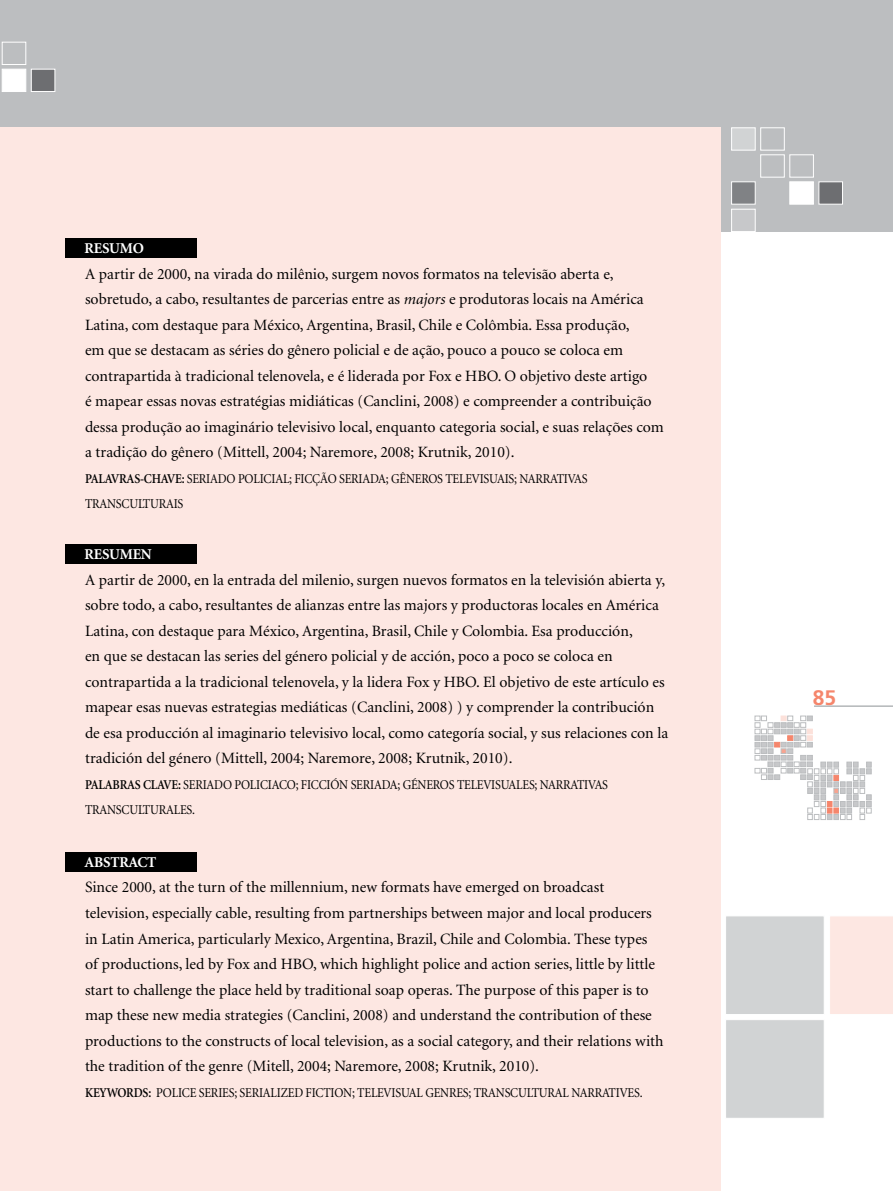
<style>
.page{position:relative;width:893px;height:1191px;background:#fff}
.page>*{position:absolute;margin:0;border:0;box-sizing:border-box;transform-origin:0 0}
.t1{font:700 21px "Frutiger";color:#f5866c}
.t2{font:15.75px/25.5px "Minion";color:#000}
.t3{font:700 15px "Minion";letter-spacing:-.015em;color:#fff}
.t4{font:13.5px/25.5px "Minion";letter-spacing:-.015em;color:#000;scale:.9 1}
.s1{font-style:italic}
.s2{font-weight:600}
</style>
<div class="page">
<svg style="left:755px;top:716px;width:116px;height:103px"></svg>
<div style="left:0;top:0;width:893px;height:232px;background:#bcbec0"></div>
<div style="left:725px;top:915px;width:100px;height:100px;background:#d1d3d4;border:1px solid #fff"></div>
<div style="left:830px;top:916px;width:63px;height:98px;background:#fde7e2"></div>
<hr style="left:814px;top:706px;width:79px;height:1px;background:#b1b4b6">
<div style="left:731px;top:182px;width:24px;height:22px;background:#808285"></div>
<div style="left:790px;top:182px;width:24px;height:22px;background:#fff"></div>
<div style="left:819px;top:182px;width:24px;height:22px;background:#6d6e71"></div>
<div style="left:760px;top:155px;width:24px;height:22px;border:1px solid #fff"></div>
<div style="left:790px;top:155px;width:24px;height:22px;border:1px solid #fff"></div>
<div style="left:731px;top:128px;width:24px;height:22px;background:#d1d3d4;border:1px solid #fff"></div>
<div style="left:760px;top:128px;width:24px;height:22px;border:1px solid #fff"></div>
<div style="left:731px;top:209px;width:24px;height:23px;background:#c7c8ca;border:1px solid #fff"></div>
<div style="left:2px;top:69px;width:24px;height:23px;background:#fff"></div>
<div style="left:31px;top:69px;width:24px;height:23px;background:#6d6e71;border:1px solid #fff"></div>
<div style="left:2px;top:42px;width:24px;height:23px;border:1px solid #fff"></div>
<div style="left:725px;top:1019px;width:100px;height:99px;background:#d1d3d4;border:1px solid #fff"></div>
<div style="left:0;top:128px;width:721px;height:1063px;background:#fde7e2"></div>
<div style="left:65px;top:238px;width:131px;height:19px;background:#000"></div>
<div style="left:65px;top:544px;width:131px;height:20px;background:#000"></div>
<div style="left:65px;top:851px;width:131px;height:20px;background:#000"></div>
<p class="t3" style="left:85px;top:241px;width:61px">RESUMO</p>
<p class="t2" style="left:85px;top:261px;width:580px">A partir de 2000, na virada do milênio, surgem novos formatos na televisão aberta e, sobretudo, a cabo, resultantes de parcerias entre as <span class="s1">majors</span> e produtoras locais na América Latina, com destaque para México, Argentina, Brasil, Chile e Colômbia. Essa produção,<br>em que se destacam as séries do gênero policial e de ação, pouco a pouco se coloca em contrapartida à tradicional telenovela, e é liderada por Fox e HBO. O objetivo deste artigo<br>é mapear essas novas estratégias midiáticas (Canclini, 2008) e compreender a contribuição dessa produção ao imaginário televisivo local, enquanto categoria social, e suas relações com a tradição do gênero (Mittell, 2004; Naremore, 2008; Krutnik, 2010).</p>
<p class="t4" style="left:85px;top:466px;width:560px"><span class="s2">PALAVRAS-CHAVE:</span> seriado policial; ficção seriada; gênero s televisuais; narrativas transculturais</p>
<p class="t3" style="left:85px;top:547px;width:20px">RESUME</p>
<p class="t3" style="left:141px;top:547px;width:12px">N</p>
<p class="t2" style="left:85px;top:567px;width:585px">A partir de 2000, en la entrada del milenio, surgen nuevos formatos en la televisión abierta y, sobre todo, a cabo, resultantes de alianzas entre las majors y productoras locales en América Latina, con destaque para México, Argentina, Brasil, Chile y Colombia. Esa producción,<br>en que se destacan las series del género policial y de acción, poco a poco se coloca en contrapartida a la tradicional telenovela, y la lidera Fox y HBO. El objetivo de este artículo es mapear esas nuevas estrategias mediáticas (Canclini, 2008) ) y comprender la contribución de esa producción al imaginario televisivo local, como categoría social, y sus relaciones con la tradición del género (Mittell, 2004; Naremore, 2008; Krutnik, 2010).</p>
<p class="t4" style="left:85px;top:772px;width:583px"><span class="s2">PALABRAS CLAVE:</span> seriado policiaco ; ficción seriada; género s televisuales; narrativas transculturales.</p>
<p class="t3" style="left:85px;top:854px;width:73px">ABSTRACT</p>
<p class="t2" style="left:85px;top:875px;width:580px">Since 2000, at the turn of the millennium, new formats have emerged on broadcast television, especially cable, resulting from partnerships between major and local producers in Latin America, particularly Mexico, Argentina, Brazil, Chile and Colombia. These types of productions, led by Fox and HBO, which highlight police and action series, little by little start to challenge the place held by traditional soap operas. The purpose of this paper is to map these new media strategies (Canclini, 2008) and understand the contribution of these productions to the constructs of local television, as a social category, and their relations with the tradition of the genre (Mitell, 2004; Naremore, 2008; Krutnik, 2010).</p>
<p class="t4" style="left:85px;top:1080px;width:621px"><span class="s2">KEYWORDS:</span> police series; serialized fiction; televisual genres; transcultural narratives.</p>
<h1 class="t1" style="left:813px;top:686px;width:25px">85</h1>
</div>
